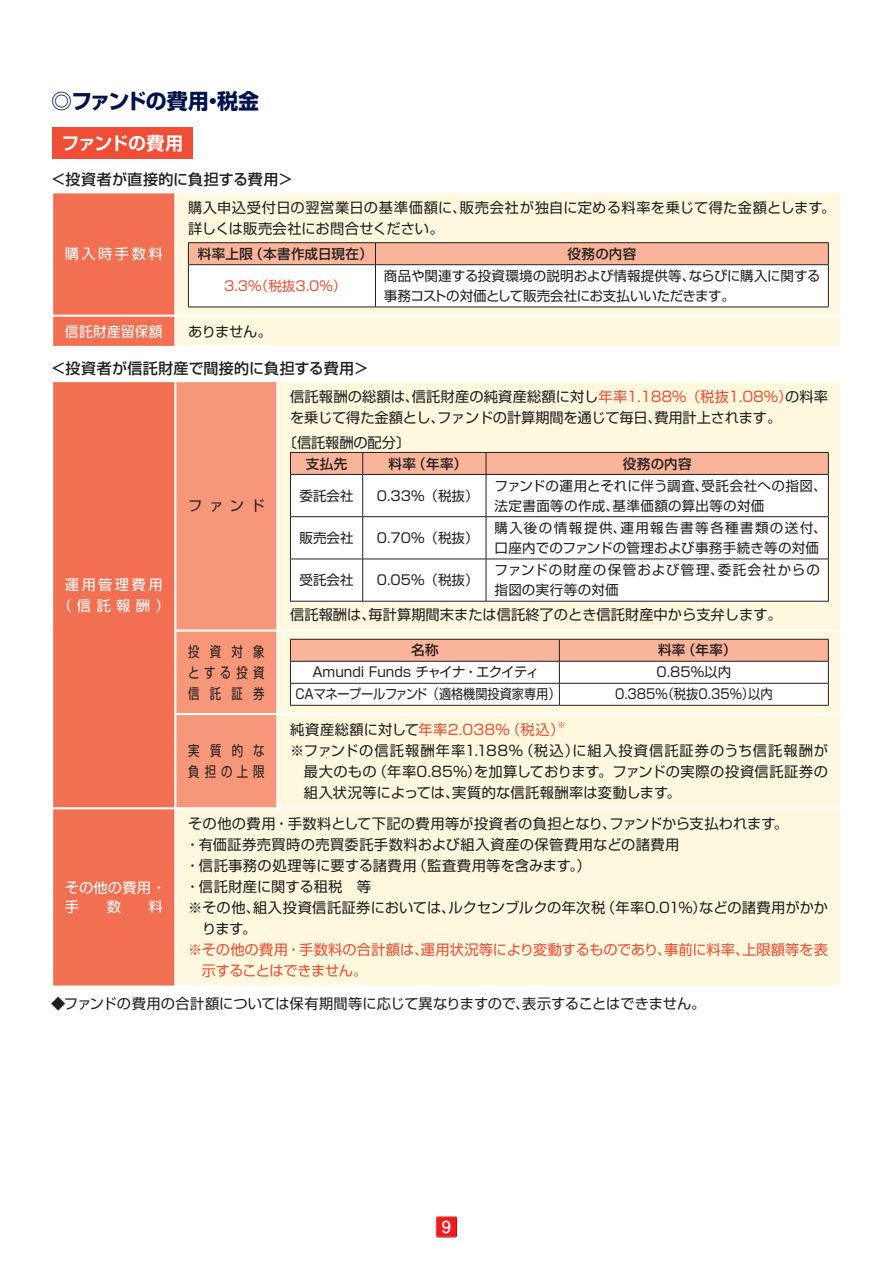
<style>
.page{position:relative;width:893px;height:1263px;background:#fff}
.page>*{position:absolute;margin:0;border:0;box-sizing:border-box;transform-origin:0 0}
.t1{font:700 21px "Shin Go Pro";letter-spacing:-.02em;color:#00134d}
.t2{font:700 18px "Shin Go Pro De";letter-spacing:-.04em;color:#fff}
.t3{font:700 16.5px "Futo Go B101 Pro";color:#fff}
.t4{font:500 15px "Shin Go Pro";letter-spacing:.02em;color:#231f20}
.t5{font:14.25px/21px "Shin Go Pro";letter-spacing:.01em;color:#231f20;text-align:justify}
.t6{font:14.25px/21px "Shin Go Pro";letter-spacing:-.01em;color:#231f20}
.t7{font:14.25px/21px "Shin Go Pro";color:#ef4d35}
.t8{font:14.25px "Shin Go Pro";letter-spacing:.02em;color:#ef4d35}
.t9{font:14.25px/19.2px "Shin Go Pro";letter-spacing:.155em;color:#fff}
.t10{font:14.25px/21px "Shin Go Pro";letter-spacing:.01em;color:#231f20;text-align:justify;scale:.8 1}
.t11{font:14.25px/21px "Shin Go Pro";letter-spacing:.18em;color:#fff;text-align:center}
.t12{font:14.25px/21px "Shin Go Pro";letter-spacing:.455em;color:#231f20;scale:.8 1}
.t13{font:14.25px "Shin Go Pro";letter-spacing:.03em;color:#fff;scale:.96 1}
.t14{font:13.5px/20.2px "Shin Go Pro";color:#231f20}
.t15{font:13.5px/20.2px "Shin Go Pro";letter-spacing:.04em;color:#231f20}
.t16{font:13.5px/20.2px "Shin Go Pro";letter-spacing:.02em;color:#231f20}
.t17{font:500 13.5px "Shin Go Pro";letter-spacing:.03em;color:#231f20}
.t18{font:13.5px/20.2px "Shin Go Pro";letter-spacing:.07em;color:#231f20}
.t19{font:13.5px "Shin Go Pro";color:#231f20;scale:.9 1}
.t20{font:13.5px "Shin Go Pro";color:#231f20;scale:.91 1}
.t21{font:13.5px "Shin Go Pro";color:#ef4d35}
.t22{font:8.25px "Shin Go Pro";color:#ef4d35}
.s1{color:#ef4d35}
.s2{color:#231f20}
</style>
<div class="page">
<svg style="left:437px;top:1237px;width:19px;height:1px"></svg>
<img style="left:436px;top:1216px;width:21px;height:21px">
<div style="left:53px;top:382px;width:121px;height:603px;background:#f36f51"></div>
<svg style="left:176px;top:382px;width:664px;height:603px;background:#fceace"></svg>
<hr style="left:174px;top:629px;width:103px;height:3px;background:#fff">
<hr style="left:174px;top:713px;width:105px;height:2px;background:#fff">
<hr style="left:175px;top:807px;width:102px;height:2px;background:#fff">
<hr style="left:51px;top:807px;width:124px;height:2px;background:#fff">
<hr style="left:276px;top:382px;width:3px;height:247px;background:#fff">
<hr style="left:276px;top:715px;width:3px;height:92px;background:#fff">
<hr style="left:277px;top:807px;width:565px;height:2px;background:#fff">
<hr style="left:277px;top:629px;width:565px;height:3px;background:#fff">
<hr style="left:276px;top:632px;width:3px;height:81px;background:#fff">
<hr style="left:279px;top:713px;width:561px;height:2px;background:#fff">
<svg style="left:291px;top:475px;width:537px;height:126px"></svg>
<hr style="left:290px;top:516px;width:73px;height:1px;background:#231f20">
<hr style="left:290px;top:559px;width:73px;height:1px;background:#231f20">
<hr style="left:290px;top:601px;width:73px;height:1px;background:#231f20">
<hr style="left:363px;top:516px;width:123px;height:1px;background:#231f20">
<hr style="left:363px;top:559px;width:123px;height:1px;background:#231f20">
<hr style="left:363px;top:601px;width:123px;height:1px;background:#231f20">
<hr style="left:486px;top:516px;width:342px;height:1px;background:#231f20">
<hr style="left:486px;top:559px;width:342px;height:1px;background:#231f20">
<hr style="left:486px;top:601px;width:342px;height:1px;background:#231f20">
<hr style="left:290px;top:474px;width:73px;height:1px;background:#231f20">
<hr style="left:363px;top:474px;width:123px;height:1px;background:#231f20">
<svg style="left:290px;top:452px;width:539px;height:22px;background:#edac93"></svg>
<hr style="left:486px;top:474px;width:342px;height:1px;background:#231f20">
<hr style="left:290px;top:475px;width:1px;height:41px;background:#231f20">
<hr style="left:290px;top:517px;width:1px;height:42px;background:#231f20">
<hr style="left:290px;top:559px;width:1px;height:42px;background:#231f20">
<hr style="left:362px;top:475px;width:1px;height:41px;background:#231f20">
<hr style="left:362px;top:517px;width:1px;height:42px;background:#231f20">
<hr style="left:362px;top:559px;width:1px;height:42px;background:#231f20">
<hr style="left:486px;top:475px;width:1px;height:41px;background:#231f20">
<hr style="left:486px;top:517px;width:1px;height:42px;background:#231f20">
<hr style="left:486px;top:559px;width:1px;height:42px;background:#231f20">
<hr style="left:828px;top:475px;width:1px;height:41px;background:#231f20">
<hr style="left:828px;top:517px;width:1px;height:42px;background:#231f20">
<hr style="left:828px;top:559px;width:1px;height:42px;background:#231f20">
<hr style="left:290px;top:705px;width:269px;height:1px;background:#231f20">
<hr style="left:559px;top:705px;width:269px;height:1px;background:#231f20">
<svg style="left:290px;top:639px;width:539px;height:66px"></svg>
<div style="left:53px;top:193px;width:121px;height:153px;background:#f36f51"></div>
<div style="left:176px;top:193px;width:664px;height:153px;background:#fef9de"></div>
<hr style="left:51px;top:315px;width:124px;height:2px;background:#fff">
<hr style="left:175px;top:315px;width:667px;height:2px;background:#fff">
<hr style="left:188px;top:242px;width:187px;height:1px;background:#231f20">
<hr style="left:375px;top:242px;width:453px;height:1px;background:#231f20">
<svg style="left:188px;top:243px;width:641px;height:64px"></svg>
<hr style="left:375px;top:264px;width:453px;height:1px;background:#231f20">
<hr style="left:188px;top:307px;width:187px;height:1px;background:#231f20">
<hr style="left:375px;top:307px;width:453px;height:1px;background:#231f20">
<hr style="left:188px;top:265px;width:1px;height:42px;background:#231f20">
<hr style="left:375px;top:265px;width:1px;height:42px;background:#231f20">
<hr style="left:828px;top:265px;width:1px;height:42px;background:#231f20">
<div style="left:52px;top:127px;width:140px;height:32px;background:#ef4d35"></div>
<h1 class="t1" style="left:51px;top:84px;width:210px">◎ファンドの費用・税金</h1>
<p class="t2" style="left:61px;top:129px;width:123px">ファンドの費用</p>
<p class="t4" style="left:51px;top:167px;width:243px">＜投資者が直接的に負担する費用＞</p>
<p class="t9" style="left:65px;top:243px;width:99px">購入時手数料</p>
<p class="t5" style="left:188px;top:196px;width:649px">購入申込受付日の翌営業日の基準価額に、販売会社が独自に定める料率を乗じて得た金額とします。詳しくは販売会社にお問合せください。</p>
<p class="t17" style="left:198px;top:243px;width:176px">料率上限（本書作成日現在）</p>
<p class="t17" style="left:568px;top:243px;width:70px">役務の内容</p>
<p class="t21" style="left:224px;top:275px;width:124px">3.3％（税抜3.0％）</p>
<p class="t14" style="left:384px;top:264px;width:438px">商品や関連する投資環境の説明および情報提供等、ならびに購入に関する事務コストの対価として販売会社にお支払いいただきます。</p>
<p class="t13" style="left:65px;top:320px;width:103px">信託財産留保額</p>
<p class="t5" style="left:188px;top:319px;width:85px">ありません。</p>
<p class="t4" style="left:51px;top:356px;width:319px">＜投資者が信託財産で間接的に負担する費用＞</p>
<p class="t11" style="left:58px;top:572px;width:114px">運用管理費用（信託報酬）</p>
<p class="t5" style="left:188px;top:494px;width:78px">ファンド</p>
<p class="t6" style="left:290px;top:384px;width:540px">信託報酬の総額は、信託財産の純資産総額に対し<span class="s1">年率1.188%（税抜1.08％）</span>の料率を乗じて得た金額とし、ファンドの計算期間を通じて毎日、費用計上されます。</p>
<p class="t6" style="left:283px;top:431px;width:129px">〔信託報酬の配分〕</p>
<p class="t17" style="left:306px;top:452px;width:43px">支払先</p>
<p class="t17" style="left:388px;top:452px;width:80px">料率（年率）</p>
<p class="t17" style="left:623px;top:452px;width:70px">役務の内容</p>
<p class="t14" style="left:300px;top:484px;width:55px">委託会社</p>
<p class="t14" style="left:377px;top:484px;width:103px">0.33％（税抜）</p>
<p class="t16" style="left:495px;top:474px;width:334px">ファンドの運用とそれに伴う調査、受託会社への指図、法定書面等の作成、基準価額の算出等の対価</p>
<p class="t14" style="left:300px;top:526px;width:55px">販売会社</p>
<p class="t14" style="left:377px;top:526px;width:103px">0.70％（税抜）</p>
<p class="t15" style="left:495px;top:516px;width:334px">購入後の情報提供、運用報告書等各種書類の送付、口座内でのファンドの管理および事務手続き等の対価</p>
<p class="t14" style="left:300px;top:568px;width:55px">受託会社</p>
<p class="t14" style="left:377px;top:568px;width:103px">0.05％（税抜）</p>
<p class="t18" style="left:495px;top:558px;width:327px">ファンドの財産の保管および管理、委託会社からの指図の実行等の対価</p>
<p class="t5" style="left:290px;top:603px;width:493px">信託報酬は、毎計算期間末または信託終了のとき信託財産中から支弁します。</p>
<p class="t10" style="left:188px;top:639px;width:97px">投資対象とする投資信託証券</p>
<p class="t17" style="left:411px;top:639px;width:29px">名称</p>
<p class="t17" style="left:658px;top:639px;width:80px">料率（年率）</p>
<p class="t14" style="left:312px;top:660px;width:228px">Amundi Funds チャイナ・エクイティ</p>
<p class="t14" style="left:656px;top:660px;width:76px">0.85％以内</p>
<p class="t19" style="left:295px;top:683px;width:296px">CAマネープールファンド（適格機関投資家専用）</p>
<p class="t20" style="left:615px;top:683px;width:175px">0.385％（税抜0.35％）以内</p>
<p class="t12" style="left:188px;top:738px;width:97px">実質的な負担の上限</p>
<p class="t8" style="left:290px;top:718px;width:276px"><span class="s2">純資産総額に対して</span>年率2.038%（税込）</p>
<p class="t22" style="left:557px;top:718px;width:10px">※</p>
<p class="t5" style="left:304px;top:738px;width:526px;text-indent:-14px">※ ファンドの信託報酬年率1.188%（税込）に組入投資信託証券のうち信託報酬が最大のもの（年率0.85%）を加算しております。ファンドの実際の投資信託証券の組入状況等によっては、実質的な信託報酬率は変動します。</p>
<p class="t5" style="left:188px;top:812px;width:601px">その他の費用・手数料として下記の費用等が投資者の負担となり、ファンドから支払われます。</p>
<p class="t5" style="left:186px;top:833px;width:495px">・有価証券売買時の売買委託手数料および組入資産の保管費用などの諸費用</p>
<p class="t5" style="left:186px;top:854px;width:407px">・信託事務の処理等に要する諸費用（監査費用等を含みます。）</p>
<p class="t5" style="left:186px;top:875px;width:187px">・信託財産に関する租税　等</p>
<p class="t5" style="left:188px;top:896px;width:641px">※ その他、組入投資信託証券においては、ルクセンブルクの年次税（年率0.01％）などの諸費用がかか</p>
<p class="t5" style="left:202px;top:917px;width:56px">ります。</p>
<p class="t7" style="left:202px;top:938px;width:628px;text-indent:-14px">※ その他の費用・手数料の合計額は、運用状況等により変動するものであり、事前に料率、上限額等を表示することはできません。</p>
<p class="t5" style="left:51px;top:991px;width:656px">◆ファンドの費用の合計額については保有期間等に応じて異なりますので、表示することはできません。</p>
<p class="t9" style="left:65px;top:876px;width:103px">その他の費用 ・手</p>
<p class="t9" style="left:107px;top:896px;width:16px">数</p>
<p class="t9" style="left:148px;top:896px;width:16px">料</p>
<p class="t3" style="left:442px;top:1214px;width:11px">9</p>
</div>
